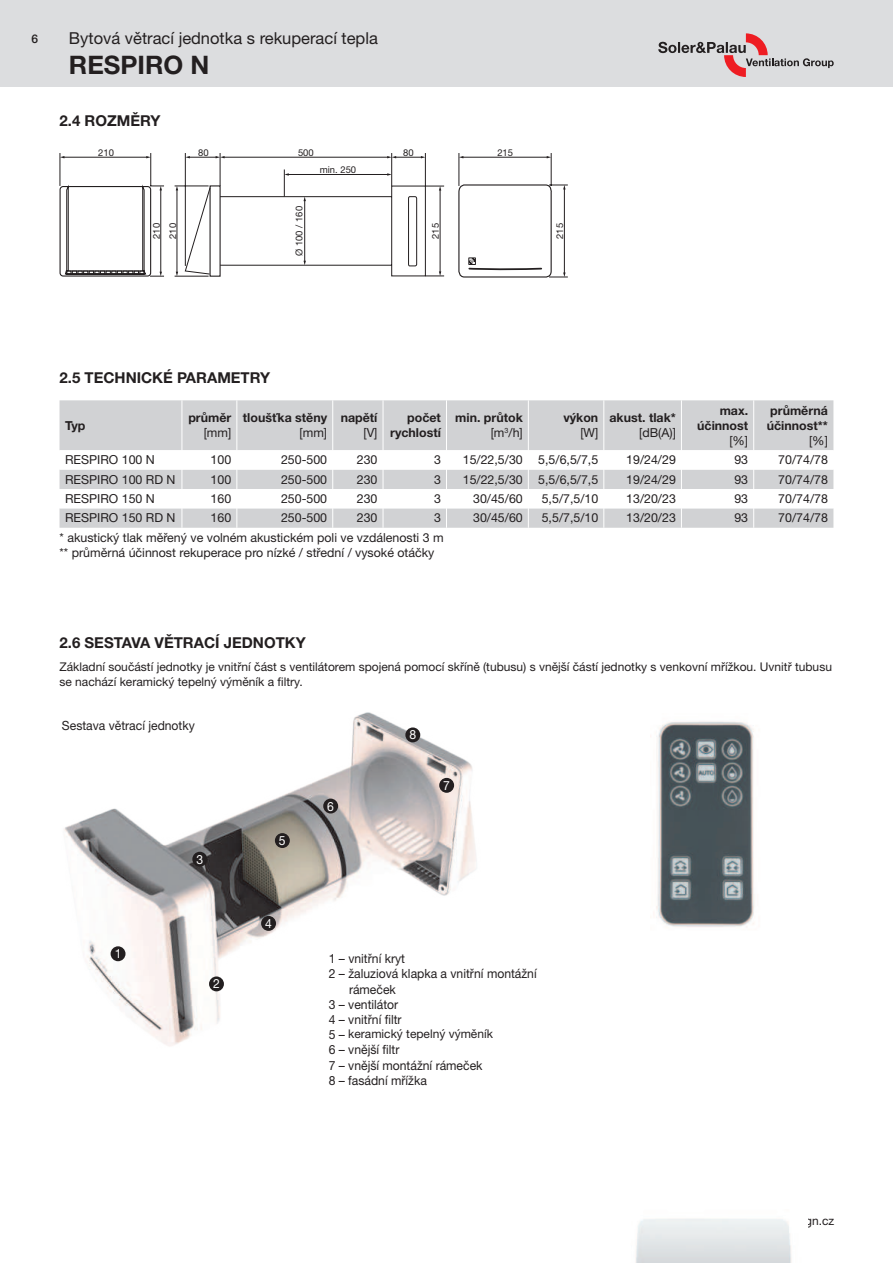
<style>
.page{position:relative;width:893px;height:1263px;background:#fff}
.page>*{position:absolute;margin:0;border:0;box-sizing:border-box;transform-origin:0 0}
.t1{font:700 25.5px "Helvetica Neue LT Pro";color:#231f20}
.t2{font:16.5px "Helvetica Neue LT Pro";color:#231f20}
.t3{font:700 15px "Helvetica Neue LT Pro";color:#231f20}
.t4{font:12.6px "Helvetica Neue LT Pro";color:#231f20;scale:.96 1}
.t5{font:12.6px "Helvetica Neue LT Pro";color:#fff;scale:.96 1}
.t6{font:12.45px/14.9px "Helvetica Neue LT Pro";color:#231f20}
.t7{font:700 12.45px/14.9px "Helvetica Neue LT Pro";color:#231f20;text-align:right}
.t8{font:12px/15px "Helvetica Neue LT Pro";color:#231f20}
.t9{font:500 12px "Helvetica Neue LT Pro";color:#231f20}
.t10{font:9.45px/16.4px "Helvetica Neue LT Pro";color:#231f20}
.s1{font-weight:400}
</style>
<div class="page">
<div style="left:0;top:0;width:893px;height:87px;background:#dcdddf"></div>
<svg style="left:658px;top:33px;width:176px;height:44px"></svg>
<div style="left:60px;top:186px;width:91px;height:91px;border:1px solid #231f20;border-radius:3px"></div>
<hr style="left:60px;top:153px;width:1px;height:33px;background:#231f20">
<hr style="left:150px;top:153px;width:1px;height:33px;background:#231f20">
<hr style="left:220px;top:153px;width:1px;height:33px;background:#231f20">
<hr style="left:391px;top:153px;width:1px;height:33px;background:#231f20">
<hr style="left:425px;top:153px;width:1px;height:33px;background:#231f20">
<hr style="left:459px;top:153px;width:1px;height:33px;background:#231f20">
<hr style="left:551px;top:153px;width:1px;height:33px;background:#231f20">
<hr style="left:185px;top:153px;width:1px;height:113px;background:#231f20">
<hr style="left:175px;top:186px;width:34px;height:1px;background:#231f20">
<hr style="left:175px;top:276px;width:34px;height:1px;background:#231f20">
<hr style="left:64px;top:157px;width:83px;height:1px;background:#231f20">
<hr style="left:177px;top:190px;width:1px;height:82px;background:#231f20">
<svg style="left:65px;top:184px;width:99px;height:93px"></svg>
<hr style="left:224px;top:157px;width:164px;height:1px;background:#231f20">
<svg style="left:185px;top:156px;width:40px;height:2px"></svg>
<svg style="left:387px;top:156px;width:38px;height:2px"></svg>
<svg style="left:184px;top:169px;width:260px;height:108px"></svg>
<svg style="left:458px;top:184px;width:110px;height:94px"></svg>
<hr style="left:463px;top:157px;width:84px;height:1px;background:#231f20">
<div style="left:60px;top:400px;width:773px;height:50px;background:#d1d2d4"></div>
<hr style="left:181px;top:400px;width:1px;height:50px;background:#fff">
<hr style="left:236px;top:400px;width:1px;height:50px;background:#fff">
<hr style="left:332px;top:400px;width:1px;height:50px;background:#fff">
<hr style="left:383px;top:400px;width:1px;height:50px;background:#fff">
<hr style="left:446px;top:400px;width:1px;height:50px;background:#fff">
<hr style="left:528px;top:400px;width:1px;height:50px;background:#fff">
<hr style="left:603px;top:400px;width:1px;height:50px;background:#fff">
<hr style="left:681px;top:400px;width:1px;height:50px;background:#fff">
<hr style="left:753px;top:400px;width:1px;height:50px;background:#fff">
<svg style="left:60px;top:470px;width:773px;height:58px"></svg>
<img style="left:635px;top:1219px;width:157px;height:44px">
<img style="left:64px;top:712px;width:412px;height:334px">
<div style="left:111px;top:946px;width:15px;height:15px;background:#231f20;border-radius:50%"></div>
<div style="left:192px;top:852px;width:15px;height:15px;background:#231f20;border-radius:50%"></div>
<div style="left:261px;top:916px;width:15px;height:15px;background:#231f20;border-radius:50%"></div>
<div style="left:275px;top:833px;width:15px;height:15px;background:#231f20;border-radius:50%"></div>
<div style="left:323px;top:798px;width:15px;height:15px;background:#231f20;border-radius:50%"></div>
<div style="left:439px;top:778px;width:15px;height:15px;background:#231f20;border-radius:50%"></div>
<div style="left:405px;top:727px;width:15px;height:15px;background:#231f20;border-radius:50%"></div>
<img style="left:656px;top:721px;width:99px;height:206px">
<div style="left:209px;top:976px;width:15px;height:15px;background:#231f20;border-radius:50%"></div>
<div style="left:348px;top:1029px;width:150px;height:13px;background:#fff"></div>
<p class="t9" style="left:32px;top:31px;width:8px">6</p>
<h2 class="t2" style="left:69px;top:32px;width:310px">Bytová větrací jednotka s rekuperací tepla</h2>
<h1 class="t1" style="left:69px;top:51px;width:142px">RESPIRO N</h1>
<p class="t3" style="left:60px;top:111px;width:102px">2.4 ROZMĚRY</p>
<p class="t10" style="left:98px;top:144px;width:17px">210</p>
<p class="t10" style="left:198px;top:144px;width:12px">80</p>
<p class="t10" style="left:298px;top:144px;width:17px">500</p>
<p class="t10" style="left:403px;top:144px;width:12px">80</p>
<p class="t10" style="left:497px;top:144px;width:17px">215</p>
<p class="t10" style="left:148px;top:239px;width:17px;rotate:-90deg">210<br>210</p>
<p class="t10" style="left:291px;top:256px;width:51px;rotate:-90deg">Ø 100 / 160</p>
<p class="t10" style="left:320px;top:162px;width:38px">min. 250</p>
<p class="t10" style="left:427px;top:239px;width:17px;rotate:-90deg">215</p>
<p class="t10" style="left:552px;top:239px;width:17px;rotate:-90deg">215</p>
<p class="t3" style="left:60px;top:368px;width:212px">2.5 TECHNICKÉ PARAMETRY</p>
<p class="t7" style="left:65px;top:417px;width:22px">Typ</p>
<p class="t7" style="left:188px;top:410px;width:44px">průměr</p>
<p class="t6" style="left:204px;top:425px;width:29px">[mm]</p>
<p class="t7" style="left:243px;top:410px;width:86px">tloušťka stěny</p>
<p class="t6" style="left:300px;top:425px;width:29px">[mm]</p>
<p class="t7" style="left:341px;top:410px;width:38px">napětí</p>
<p class="t6" style="left:363px;top:425px;width:16px">[V]</p>
<p class="t7" style="left:390px;top:410px;width:52px">počet rychlostí</p>
<p class="t7" style="left:455px;top:410px;width:69px">min. průtok <span class="s1">[m</span><sup>3</sup><span class="s1">/h]</span></p>
<p class="t7" style="left:563px;top:410px;width:36px">výkon</p>
<p class="t6" style="left:580px;top:425px;width:19px">[W]</p>
<p class="t7" style="left:609px;top:410px;width:68px">akust. tlak*</p>
<p class="t6" style="left:639px;top:425px;width:38px">[dB(A)]</p>
<p class="t7" style="left:697px;top:402px;width:52px">max. účinnost</p>
<p class="t6" style="left:729px;top:433px;width:20px">[%]</p>
<p class="t7" style="left:767px;top:402px;width:63px;text-align:left">průměrná účinnost**</p>
<p class="t6" style="left:809px;top:433px;width:20px">[%]</p>
<p class="t6" style="left:65px;top:452px;width:91px">RESPIRO 100 N</p>
<p class="t6" style="left:211px;top:452px;width:22px">100</p>
<p class="t6" style="left:281px;top:452px;width:48px">250-500</p>
<p class="t6" style="left:357px;top:452px;width:22px">230</p>
<p class="t6" style="left:434px;top:452px;width:8px">3</p>
<p class="t6" style="left:463px;top:452px;width:137px">15/22,5/30 5,5/6,5/7,5</p>
<p class="t6" style="left:626px;top:452px;width:51px">19/24/29</p>
<p class="t6" style="left:734px;top:452px;width:15px">93</p>
<p class="t6" style="left:778px;top:452px;width:51px">70/74/78</p>
<p class="t6" style="left:65px;top:472px;width:112px">RESPIRO 100 RD N</p>
<p class="t6" style="left:211px;top:472px;width:22px">100</p>
<p class="t6" style="left:281px;top:472px;width:48px">250-500</p>
<p class="t6" style="left:357px;top:472px;width:22px">230</p>
<p class="t6" style="left:434px;top:472px;width:8px">3</p>
<p class="t6" style="left:463px;top:472px;width:137px">15/22,5/30 5,5/6,5/7,5</p>
<p class="t6" style="left:626px;top:472px;width:51px">19/24/29</p>
<p class="t6" style="left:734px;top:472px;width:15px">93</p>
<p class="t6" style="left:778px;top:472px;width:51px">70/74/78</p>
<p class="t6" style="left:65px;top:491px;width:91px">RESPIRO 150 N</p>
<p class="t6" style="left:211px;top:491px;width:22px">160</p>
<p class="t6" style="left:281px;top:491px;width:48px">250-500</p>
<p class="t6" style="left:357px;top:491px;width:22px">230</p>
<p class="t6" style="left:434px;top:491px;width:8px">3</p>
<p class="t6" style="left:473px;top:491px;width:51px">30/45/60</p>
<p class="t6" style="left:542px;top:491px;width:58px">5,5/7,5/10</p>
<p class="t6" style="left:626px;top:491px;width:51px">13/20/23</p>
<p class="t6" style="left:734px;top:491px;width:15px">93</p>
<p class="t6" style="left:778px;top:491px;width:51px">70/74/78</p>
<p class="t6" style="left:65px;top:511px;width:112px">RESPIRO 150 RD N</p>
<p class="t6" style="left:211px;top:511px;width:22px">160</p>
<p class="t6" style="left:281px;top:511px;width:48px">250-500</p>
<p class="t6" style="left:357px;top:511px;width:22px">230</p>
<p class="t6" style="left:434px;top:511px;width:8px">3</p>
<p class="t6" style="left:473px;top:511px;width:51px">30/45/60</p>
<p class="t6" style="left:542px;top:511px;width:58px">5,5/7,5/10</p>
<p class="t6" style="left:626px;top:511px;width:51px">13/20/23</p>
<p class="t6" style="left:734px;top:511px;width:15px">93</p>
<p class="t6" style="left:778px;top:511px;width:51px">70/74/78</p>
<p class="t6" style="left:60px;top:530px;width:386px">* akustický tlak měřený ve volném akustickém poli ve vzdálenosti 3 m ** průměrná účinnost rekuperace pro nízké / střední / vysoké otáčky</p>
<p class="t3" style="left:60px;top:633px;width:248px">2.6 SESTAVA VĚTRACÍ JEDNOTKY</p>
<p class="t8" style="left:60px;top:659px;width:774px">Základní součástí jednotky je vnitřní část s ventilátorem spojená pomocí skříně (tubusu) s vnější částí jednotky s venkovní mřížkou. Uvnitř tubusu se nachází keramický tepelný výměník a filtry.</p>
<p class="t4" style="left:62px;top:721px;width:140px">Sestava větrací jednotky</p>
<p class="t5" style="left:115px;top:949px;width:9px">1</p>
<p class="t5" style="left:196px;top:854px;width:9px">3</p>
<p class="t5" style="left:213px;top:979px;width:9px">2</p>
<p class="t5" style="left:279px;top:836px;width:9px">5</p>
<p class="t5" style="left:265px;top:919px;width:9px">4</p>
<p class="t5" style="left:327px;top:801px;width:9px">6</p>
<p class="t5" style="left:409px;top:730px;width:9px">8</p>
<p class="t5" style="left:443px;top:781px;width:9px">7</p>
<p class="t4" style="left:329px;top:954px;width:81px">1 – vnitřní kryt</p>
<p class="t4" style="left:329px;top:969px;width:218px">2 – žaluziová klapka a vnitřní montážní</p>
<p class="t4" style="left:349px;top:984px;width:50px">rámeček</p>
<p class="t4" style="left:329px;top:999px;width:74px">3 – ventilátor</p>
<p class="t4" style="left:329px;top:1015px;width:77px">4 – vnitřní filtr</p>
<p class="t4" style="left:329px;top:1030px;width:130px">5 – keramický výměník</p>
<p class="t4" style="left:329px;top:1045px;width:75px">6 – vnější filtr</p>
<p class="t4" style="left:329px;top:1060px;width:162px">7 – vnější montážní rámeček</p>
<p class="t4" style="left:329px;top:1075px;width:104px">8 – fasádní mřížka</p>
<p class="t8" style="left:348px;top:1026px;width:146px">keramický tepelný výměník</p>
</div>
